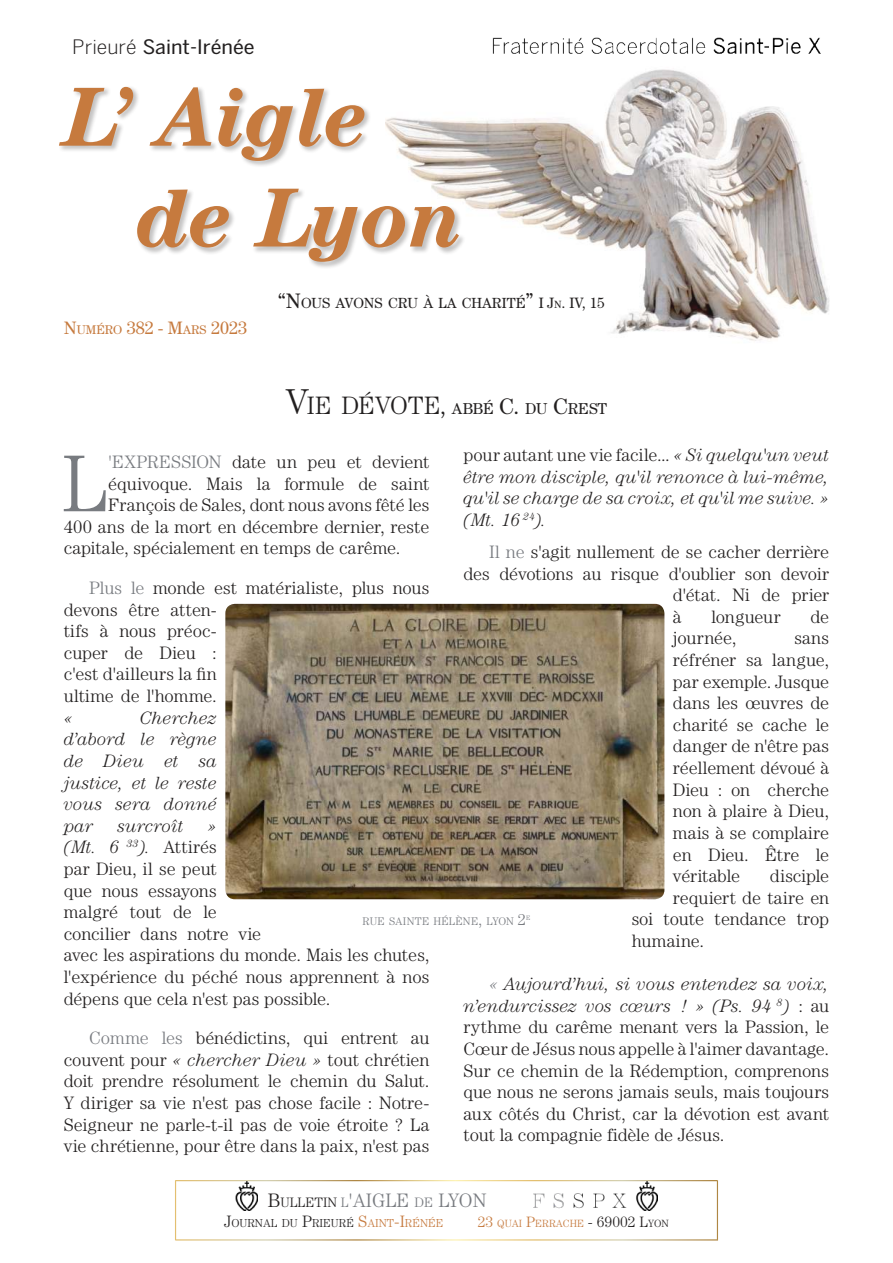
<style>
.page{position:relative;width:893px;height:1263px;background:#fff}
.page>*{position:absolute;margin:0;border:0;box-sizing:border-box;transform-origin:0 0}
.t1{font:italic 700 84px/100.8px "Century Std";color:#c67a3e}
.t2{font:300 80.85px "Century Std";color:#787b80}
.t3{font:condensed 19.8px "Benton Sans";color:#221f1f;scale:1.16 1}
.t4{font:300 19.5px "Century Std";color:#787b80}
.t5{font:300 18px/21.6px "Century Std";letter-spacing:-.005em;color:#221f1f;text-align:justify}
.t6{font:italic 300 18px/21.6px "Century Std";color:#221f1f;text-align:justify}
.t7{font:18px "Century Std";color:#c67a3e}
.t8{font:300 18px "Century Std";letter-spacing:.02em;color:#221f1f}
.t9{font:15.75px "Century Std";letter-spacing:-.01em;color:#221f1f}
.t10{font:14.7px "Century Std";color:#221f1f}
.t11{font:300 11.55px "Century Std";color:#221f1f}
.t12{font:300 11.1px "Century Std";letter-spacing:.025em;color:#787b80}
.t13{font:300 10.5px "Century Std";color:#c67a3e}
.t14{font:300 6.45px "Century Std";color:#787b80}
.s1{font-weight:300}
.s2{font-size:12.6px}
.s3{font-size:21px}
.s4{font-size:15px}
.s5{font-size:10.5px}
.s6{font-weight:300;font-size:36px}
.s7{font-weight:300;font-size:25.2px}
.s8{font-size:22.5px}
.s9{font-style:normal}
.s10{color:#787b80}
.s11{font-style:italic}
.s12{font-style:italic;color:#787b80}
.s13{font-size:15.75px}
.s14{color:#221f1f}
.s15{font-size:13.65px;color:#221f1f}
.s16{font-size:13.65px}
.s17{font-style:inherit}
.s18{font-size:16.5px}
.s19{font-size:16.5px;color:#c67a3e}
.s20{color:#c67a3e}
.s21{font-size:15px;color:#221f1f}
</style>
<div class="page">
<img style="left:467px;top:69px;width:362px;height:272px">
<img style="left:225px;top:604px;width:439px;height:295px">
<img style="left:175px;top:1181px;width:1px;height:60px">
<img style="left:717px;top:1180px;width:1px;height:60px">
<img style="left:175px;top:1180px;width:542px;height:1px">
<div style="left:58px;top:86px;width:409px;height:183px;background:#221f1f;opacity:.27"></div>
<img style="left:492px;top:37px;width:329px;height:17px">
<img style="left:533px;top:1182px;width:125px;height:29px">
<img style="left:235px;top:1182px;width:22px;height:29px">
<p class="t3" style="left:72px;top:36px;width:159px"><span class="s1">Prieuré</span> Saint-Irénée</p>
<h1 class="t1" style="left:137px;top:74px;width:328px;text-indent:-74px">L’ Aigle de Lyon</h1>
<p class="t7" style="left:64px;top:318px;width:185px">N<span class="s2">UMÉRO</span> 382 - M<span class="s2">ARS</span> 2023</p>
<p class="t10" style="left:278px;top:294px;width:328px"><span class="s3">“N</span>OUS AVONS CRU À LA CHARITÉ<span class="s3">”</span> <span class="s4">I J</span><span class="s5">N</span><span class="s4">. IV, 15</span></p>
<p class="t9" style="left:286px;top:400px;width:323px"><span class="s6">V</span><span class="s7">IE DÉVOTE</span><span class="s8">,</span> ABBÉ <span class="s8">C.</span> DU <span class="s8">C</span>REST</p>
<p class="t6" style="left:463px;top:446px;width:367px"><span class="s9">pour autant une vie facile...</span> « Si quelqu'un veut être mon disciple, qu'il renonce à lui-même, qu'il se charge de sa croix, et qu'il me suive. » (Mt. 16 <sup>24</sup>).</p>
<p class="t5" style="left:489px;top:541px;width:342px"><span class="s10">Il ne</span> s'agit nullement de se cacher derrière</p>
<p class="t5" style="left:463px;top:563px;width:367px">des dévotions au risque d'oublier son devoir</p>
<p class="t5" style="left:673px;top:584px;width:158px">d'état. Ni de prier</p>
<p class="t5" style="left:673px;top:606px;width:10px">à</p>
<p class="t5" style="left:711px;top:606px;width:71px">longueur</p>
<p class="t5" style="left:810px;top:606px;width:20px">de</p>
<p class="t5" style="left:673px;top:627px;width:65px">journée,</p>
<h2 class="t2" style="left:62px;top:439px;width:48px">L</h2>
<p class="t5" style="left:108px;top:451px;width:323px"><span class="s10">'EXPRESSION</span> date un peu et devient</p>
<p class="t5" style="left:108px;top:473px;width:323px">équivoque. Mais la formule de saint</p>
<p class="t5" style="left:108px;top:494px;width:323px">François de Sales, dont nous avons fêté les</p>
<p class="t5" style="left:64px;top:516px;width:367px">400 ans de la mort en décembre dernier, reste</p>
<p class="t5" style="left:64px;top:537px;width:338px">capitale, spécialement en temps de carême.</p>
<p class="t5" style="left:64px;top:577px;width:367px;text-align:left;text-indent:26px"><span class="s10">Plus le</span> monde est matérialiste, plus nous devons être atten-<br>tifs à nous préoc-<br>cuper de Dieu :<br>c'est d'ailleurs la fin<br>ultime de l'homme.</p>
<p class="t6" style="left:64px;top:708px;width:10px">«</p>
<p class="t5" style="left:673px;top:627px;width:158px;text-indent:121px">sans réfréner sa langue, par exemple. Jusque dans les œuvres de charité se cache le danger de n'être pas réellement dévoué à Dieu : on cherche non à plaire à Dieu, mais à se complaire en Dieu. Être le véritable</p>
<p class="t6" style="left:64px;top:708px;width:155px;text-indent:76px">Cherchez d’abord le règne de Dieu et sa justice, et le reste vous sera donné par</p>
<p class="t6" style="left:118px;top:816px;width:67px">surcroît</p>
<p class="t5" style="left:64px;top:815px;width:367px;text-align:left;text-indent:144px"><span class="s11">»<br>(Mt. 6</span> <sup>33</sup><span class="s11">).</span> Attirés<br>par Dieu, il se peut<br>que nous essayons<br>malgré tout de le<br>concilier dans notre vie<br>avec les aspirations du monde. Mais les chutes, l'expérience du péché nous apprennent à nos dépens que cela n'est pas possible.</p>
<p class="t5" style="left:64px;top:1027px;width:367px;text-indent:26px"><span class="s10">Comme les</span> bénédictins, qui entrent au couvent pour <span class="s11">« chercher Dieu »</span> tout chrétien doit prendre résolument le chemin du Salut.<br>Y diriger sa vie n'est pas chose facile : Notre-Seigneur ne parle-t-il pas de voie étroite ? La vie chrétienne, pour être dans la paix, n'est pas</p>
<p class="t5" style="left:770px;top:865px;width:61px">disciple</p>
<p class="t5" style="left:673px;top:887px;width:158px">requiert de taire en</p>
<p class="t5" style="left:632px;top:908px;width:199px">soi toute tendance trop</p>
<p class="t8" style="left:632px;top:931px;width:74px">humaine.</p>
<p class="t5" style="left:463px;top:973px;width:367px;text-indent:26px"><span class="s12">«</span> <span class="s11">Aujourd’hui, si vous entendez sa voix, n’endurcissez vos cœurs ! » (Ps. 94</span> <sup>8</sup><span class="s11">)</span> : au rythme du carême menant vers la Passion, le Cœur de Jésus nous appelle à l'aimer davantage.<br>Sur ce chemin de la Rédemption, comprenons que nous ne serons jamais seuls, mais toujours aux côtés du Christ, car la dévotion est avant tout la compagnie fidèle de Jésus.</p>
<p class="t12" style="left:363px;top:915px;width:165px">RUE SAINTE HÉLÈNE<span class="s13">,</span> LYON <span class="s13">2</span></p>
<p class="t14" style="left:526px;top:914px;width:6px">E</p>
<p class="t4" style="left:268px;top:1188px;width:220px"><span class="s14">B</span><span class="s15">ULLETIN</span> <span class="s16">L</span><span class="s17">'</span>AIGLE <span class="s16">DE</span> LYON</p>
<p class="t11" style="left:224px;top:1217px;width:221px"><span class="s18">J</span>OURNAL DU <span class="s18">P</span>RIEURÉ <span class="s19">S</span><span class="s20">AINT</span><span class="s19">-I</span><span class="s20">RÉNÉE</span></p>
<p class="t13" style="left:478px;top:1218px;width:193px"><span class="s4">23</span> QUAI <span class="s4">P</span>ERRACHE <span class="s21">- 69002 L</span><span class="s14">YON</span></p>
</div>
